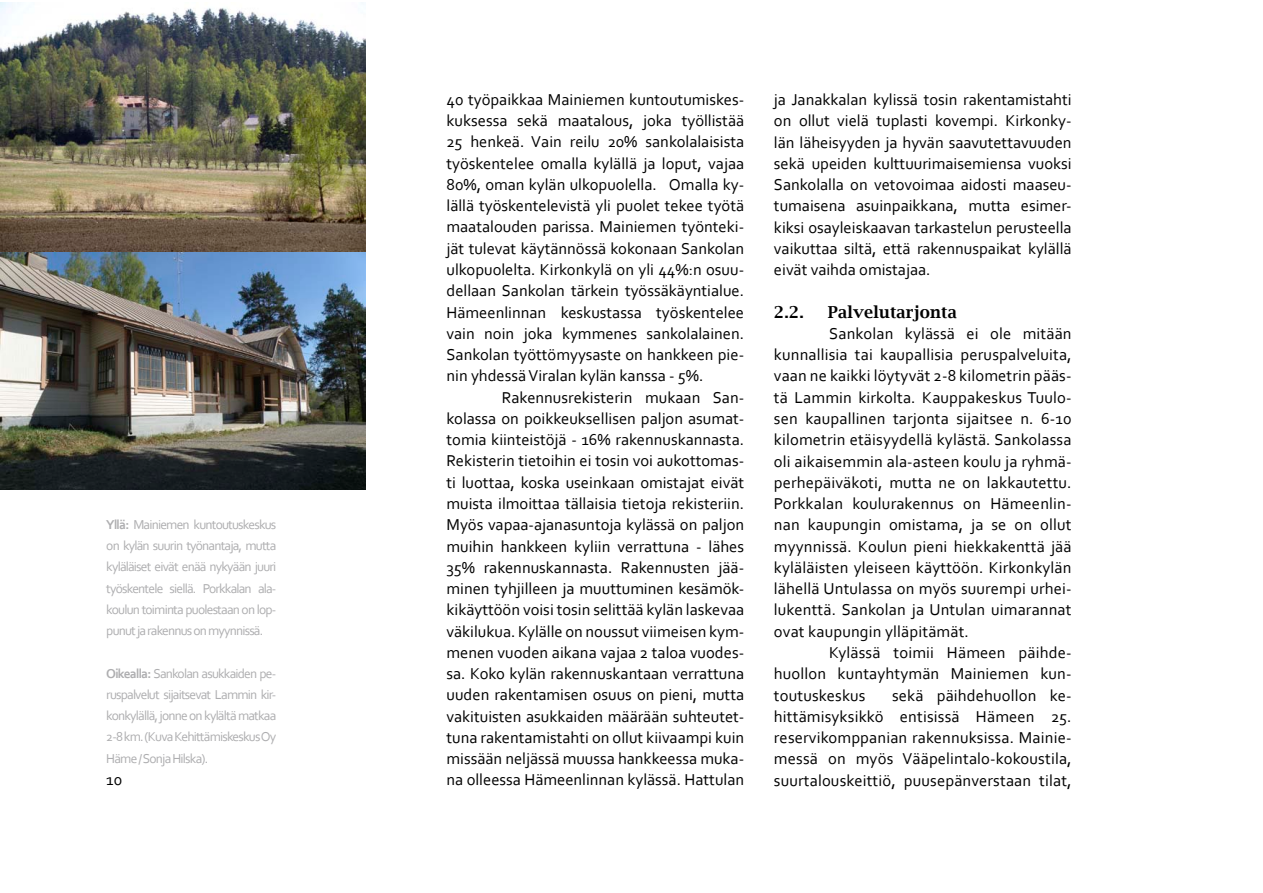
<style>
.page{position:relative;width:1263px;height:893px;background:#fff}
.page>*{position:absolute;margin:0;border:0;box-sizing:border-box;transform-origin:0 0}
.t1{font:16.5px/21.3px "Corbel";color:#000;text-align:justify}
.t2{font:600 16.5px "Lucida Bright";letter-spacing:.01em;color:#000}
.t3{font:13.5px/21.3px "Corbel";letter-spacing:-.06em;color:#aeaeb0;text-align:justify}
.s1{font-weight:700}
</style>
<div class="page">
<img style="left:0;top:2px;width:366px;height:251px">
<img style="left:0;top:253px;width:366px;height:236px">
<p class="t3" style="left:106px;top:513px;width:172px"><span class="s1">Yllä:</span> Mainiemen kuntoutuskeskus on kylän suurin työnantaja, mutta kyläläiset eivät enää nykyään juuri työskentele siellä. Porkkalan ala&shy;koulun toiminta puolestaan on lop&shy;punut ja rakennus on myynnissä.</p>
<p class="t3" style="left:106px;top:662px;width:172px"><span class="s1">Oikealla:</span> Sankolan asukkaiden pe&shy;ruspalvelut sijaitsevat Lammin kir&shy;konkylällä, jonne on kylältä matkaa 2-8 km. (Kuva Kehittämiskeskus Oy Häme / Sonja Hilska).</p>
<p class="t1" style="left:106px;top:769px;width:18px">10</p>
<p class="t1" style="left:446px;top:88px;width:299px">40 työpaikkaa Mainiemen kuntoutumiskes&shy;kuksessa sekä maatalous, joka työllistää 25 henkeä. Vain reilu 20% sankolalaisista työskentelee omalla kylällä ja loput, vajaa 80%, oman kylän ulkopuolella. Omalla ky&shy;lällä työskentelevistä yli puolet tekee työtä maatalouden parissa. Mainiemen työnteki&shy;jät tulevat käytännössä kokonaan Sankolan ulkopuolelta. Kirkonkylä on yli 44%:n osuu&shy;dellaan Sankolan tärkein työssäkäyntialue.<br>Hämeenlinnan keskustassa työskentelee vain noin joka kymmenes sankolalainen.<br>Sankolan työttömyysaste on hankkeen pie&shy;nin yhdessä Viralan kylän kanssa - 5%.</p>
<p class="t1" style="left:446px;top:386px;width:299px;text-indent:55px">Rakennusrekisterin mukaan San&shy;kolassa on poikkeuksellisen paljon asumat&shy;tomia kiinteistöjä - 16% rakennuskannasta.<br>Rekisterin tietoihin ei tosin voi aukottomas&shy;ti luottaa, koska useinkaan omistajat eivät muista ilmoittaa tällaisia tietoja rekisteriin.<br>Myös vapaa-ajanasuntoja kylässä on paljon muihin hankkeen kyliin verrattuna - lähes 35% rakennuskannasta. Rakennusten jää&shy;minen tyhjilleen ja muuttuminen kesämök&shy;kikäyttöön voisi tosin selittää kylän laskevaa väkilukua. Kylälle on noussut viimeisen kym&shy;menen vuoden aikana vajaa 2 taloa vuodes&shy;sa. Koko kylän rakennuskantaan verrattuna uuden rakentamisen osuus on pieni, mutta vakituisten asukkaiden määrään suhteutet&shy;tuna rakentamistahti on ollut kiivaampi kuin missään neljässä muussa hankkeessa muka&shy;na olleessa Hämeenlinnan kylässä. Hattulan</p>
<p class="t1" style="left:774px;top:88px;width:299px">ja Janakkalan kylissä tosin rakentamistahti on ollut vielä tuplasti kovempi. Kirkonky&shy;län läheisyyden ja hyvän saavutettavuuden sekä upeiden kulttuurimaisemiensa vuoksi Sankolalla on vetovoimaa aidosti maaseu&shy;tumaisena asuinpaikkana, mutta esimer&shy;kiksi osayleiskaavan tarkastelun perusteella vaikuttaa siltä, että rakennuspaikat kylällä eivät vaihda omistajaa.</p>
<p class="t2" style="left:774px;top:302px;width:31px">2.2.</p>
<p class="t2" style="left:828px;top:302px;width:130px">Palvelutarjonta</p>
<p class="t1" style="left:774px;top:322px;width:299px;text-indent:55px">Sankolan kylässä ei ole mitään kunnallisia tai kaupallisia peruspalveluita, vaan ne kaikki löytyvät 2-8 kilometrin pääs&shy;tä Lammin kirkolta. Kauppakeskus Tuulo&shy;sen kaupallinen tarjonta sijaitsee n. 6-10 kilometrin etäisyydellä kylästä. Sankolassa oli aikaisemmin ala-asteen koulu ja ryhmä&shy;perhepäiväkoti, mutta ne on lakkautettu.<br>Porkkalan koulurakennus on Hämeenlin&shy;nan kaupungin omistama, ja se on ollut myynnissä. Koulun pieni hiekkakenttä jää kyläläisten yleiseen käyttöön. Kirkonkylän lähellä Untulassa on myös suurempi urhei&shy;lukenttä. Sankolan ja Untulan uimarannat ovat kaupungin ylläpitämät.</p>
<p class="t1" style="left:774px;top:641px;width:299px;text-indent:55px">Kylässä toimii Hämeen päihde&shy;huollon kuntayhtymän Mainiemen kun&shy;toutuskeskus</p>
<p class="t1" style="left:774px;top:684px;width:299px;text-indent:118px">sekä päihdehuollon ke&shy;hittämisyksikkö entisissä Hämeen 25. reservikomppanian rakennuksissa. Mainie&shy;messä on myös Vääpelintalo-kokoustila, suurtalouskeittiö, puusepänverstaan tilat,</p>
</div>
